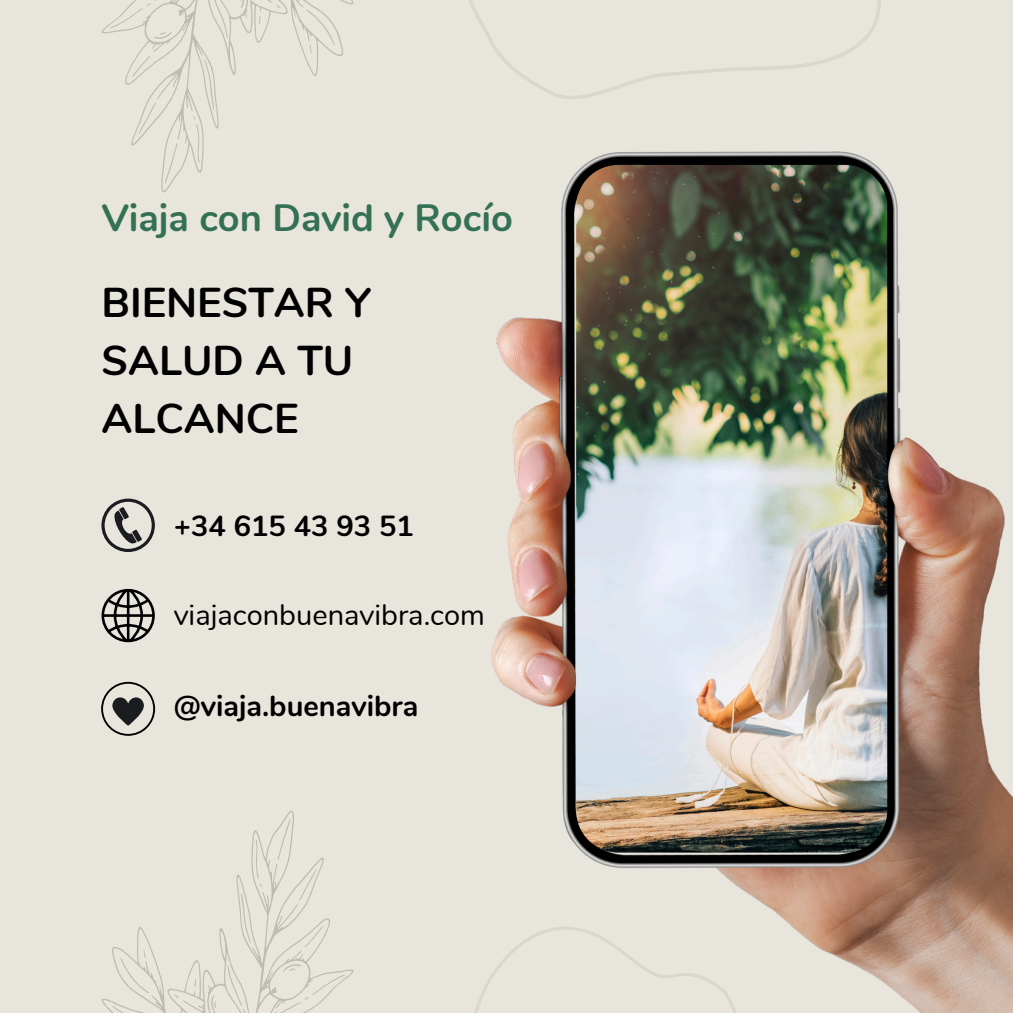
<style>
.page{position:relative;width:1013px;height:1013px;background:#fff}
.page>*{position:absolute;margin:0;border:0;box-sizing:border-box;transform-origin:0 0}
.t1{font:700 41.62px/57.6px "Nunito";color:#000}
.t2{font:700 38px "Nunito";color:#347154}
.t3{font:700 29px "Nunito";color:#000}
.t4{font:29px "Nunito";color:#000}
</style>
<div class="page">
<div style="left:0;top:0;width:1012px;height:1012px;background:#e8e5dc"></div>
<img style="left:492px;top:151px;width:520px;height:861px">
<svg style="left:101px;top:498px;width:54px;height:54px"></svg>
<svg style="left:101px;top:589px;width:54px;height:53px"></svg>
<svg style="left:102px;top:810px;width:251px;height:202px"></svg>
<svg style="left:283px;top:964px;width:62px;height:35px"></svg>
<svg style="left:278px;top:819px;width:12px;height:40px"></svg>
<svg style="left:211px;top:995px;width:6px;height:17px"></svg>
<svg style="left:299px;top:869px;width:17px;height:31px"></svg>
<svg style="left:305px;top:925px;width:18px;height:22px"></svg>
<svg style="left:255px;top:840px;width:7px;height:47px"></svg>
<svg style="left:112px;top:1006px;width:42px;height:6px"></svg>
<svg style="left:120px;top:949px;width:29px;height:44px"></svg>
<svg style="left:227px;top:964px;width:15px;height:41px"></svg>
<svg style="left:174px;top:994px;width:5px;height:4px"></svg>
<svg style="left:241px;top:893px;width:10px;height:50px"></svg>
<svg style="left:194px;top:979px;width:2px;height:8px"></svg>
<svg style="left:102px;top:0;width:251px;height:192px"></svg>
<svg style="left:110px;top:3px;width:62px;height:36px"></svg>
<svg style="left:165px;top:143px;width:12px;height:41px"></svg>
<svg style="left:238px;top:0;width:6px;height:8px"></svg>
<svg style="left:139px;top:102px;width:17px;height:32px"></svg>
<svg style="left:132px;top:56px;width:18px;height:21px"></svg>
<svg style="left:193px;top:116px;width:7px;height:47px"></svg>
<svg style="left:306px;top:10px;width:29px;height:43px"></svg>
<svg style="left:213px;top:0;width:15px;height:38px"></svg>
<svg style="left:276px;top:5px;width:4px;height:3px"></svg>
<svg style="left:204px;top:60px;width:10px;height:50px"></svg>
<svg style="left:468px;top:0;width:413px;height:99px"></svg>
<svg style="left:475px;top:926px;width:294px;height:86px"></svg>
<svg style="left:101px;top:682px;width:54px;height:53px"></svg>
<img style="left:576px;top:165px;width:311px;height:687px;border-radius:42px">
<h2 class="t2" style="left:102px;top:192px;width:412px">Viaja con David y Rocío</h2>
<p class="t1" style="left:102px;top:275px;width:271px">BIENESTAR Y<br>SALUD A TU<br>ALCANCE</p>
<p class="t3" style="left:174px;top:506px;width:242px">+34 615 43 93 51</p>
<p class="t4" style="left:174px;top:596px;width:313px">viajaconbuenavibra.com</p>
<p class="t3" style="left:174px;top:686px;width:246px">@viaja.buenavibra</p>
</div>
